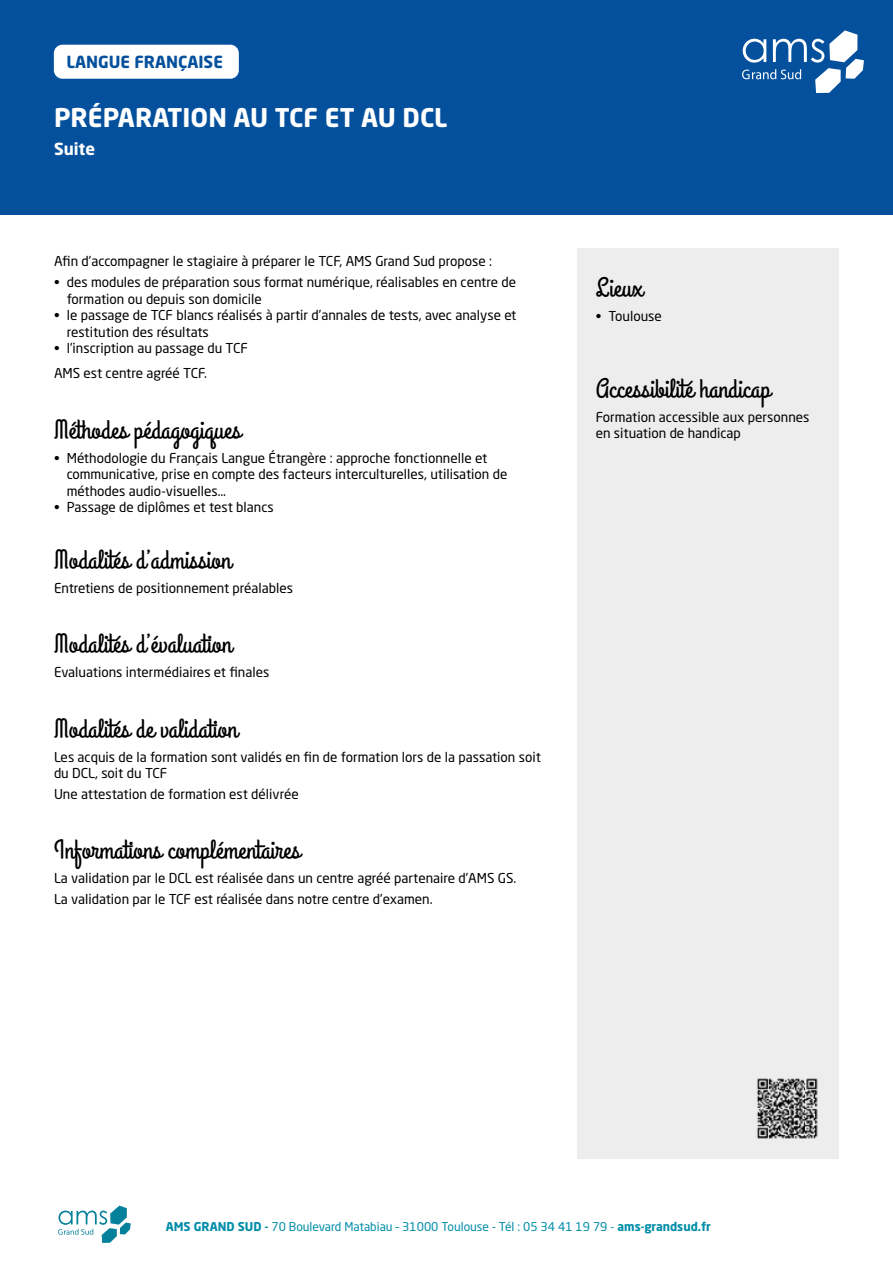
<style>
.page{position:relative;width:893px;height:1263px;background:#fff}
.page>*{position:absolute;margin:0;border:0;box-sizing:border-box;transform-origin:0 0}
.t1{font:27px "Grand Hotel";color:#000}
.t2{font:700 25.5px "Neo Sans W1 G";color:#fff}
.t3{font:700 16.5px "Neo Sans W1 G";color:#04509d}
.t4{font:700 16.5px "Neo Sans W1 G";color:#fff}
.t5{font:13.5px/16.5px "Neo Sans W1 G";color:#000}
.t6{font:12px "Neo Sans W1 G";color:#008da9}
.s1{font-weight:700}
</style>
<div class="page">
<svg style="left:58px;top:1205px;width:73px;height:38px"></svg>
<div style="left:0;top:0;width:893px;height:214px;background:#04509d"></div>
<svg style="left:742px;top:30px;width:122px;height:63px"></svg>
<div style="left:577px;top:249px;width:262px;height:910px;background:#ededed"></div>
<img style="left:757px;top:1078px;width:61px;height:61px">
<div style="left:54px;top:45px;width:185px;height:34px;background:#fff;border-radius:9px"></div>
<p class="t3" style="left:66px;top:51px;width:158px">LANGUE FRANÇAISE</p>
<h2 class="t2" style="left:54px;top:101px;width:395px">PRÉPARATION AU TCF ET AU DCL</h2>
<p class="t4" style="left:54px;top:138px;width:43px">Suite</p>
<p class="t5" style="left:54px;top:253px;width:440px">Afin d’accompagner le stagiaire à préparer le TCF, AMS Grand Sud propose :</p>
<p class="t5" style="left:67px;top:274px;width:451px;text-indent:-13px">• des modules de préparation sous format numérique, réalisables en centre de formation ou depuis son domicile</p>
<p class="t5" style="left:67px;top:307px;width:451px;text-indent:-13px">• le passage de TCF blancs réalisés à partir d’annales de tests, avec analyse et restitution des résultats</p>
<p class="t5" style="left:54px;top:335px;width:195px;line-height:25px">• l’inscription au passage du TCF<br>AMS est centre agréé TCF.</p>
<h1 class="t1" style="left:54px;top:412px;width:189px">Méthodes pédagogiques</h1>
<p class="t5" style="left:67px;top:449px;width:442px;text-indent:-13px">• Méthodologie du Français Langue Étrangère : approche fonctionnelle et communicative, prise en compte des facteurs interculturelles, utilisation de méthodes audio-visuelles…</p>
<p class="t5" style="left:54px;top:499px;width:221px">• Passage de diplômes et test blancs</p>
<h1 class="t1" style="left:54px;top:542px;width:179px">Modalités d’admission</h1>
<p class="t5" style="left:54px;top:579px;width:241px">Entretiens de positionnement préalables</p>
<h1 class="t1" style="left:54px;top:626px;width:179px">Modalités d’évaluation</h1>
<p class="t5" style="left:54px;top:664px;width:217px">Evaluations intermédiaires et finales</p>
<h1 class="t1" style="left:54px;top:711px;width:185px">Modalités de validation</h1>
<p class="t5" style="left:54px;top:748px;width:488px">Les acquis de la formation sont validés en fin de formation lors de la passation soit du DCL, soit du TCF</p>
<p class="t5" style="left:54px;top:785px;width:246px">Une attestation de formation est délivrée</p>
<h1 class="t1" style="left:54px;top:833px;width:248px">Informations complémentaires</h1>
<p class="t5" style="left:54px;top:868px;width:464px;line-height:20.7px">La validation par le DCL est réalisée dans un centre agréé partenaire d’AMS GS.<br>La validation par le TCF est réalisée dans notre centre d’examen.</p>
<h1 class="t1" style="left:596px;top:270px;width:49px">Lieux</h1>
<p class="t5" style="left:596px;top:307px;width:68px">• Toulouse</p>
<h1 class="t1" style="left:596px;top:371px;width:176px">Accessibilité handicap</h1>
<p class="t5" style="left:596px;top:408px;width:215px">Formation accessible aux personnes en situation de handicap</p>
<p class="t6" style="left:166px;top:1219px;width:547px"><span class="s1">AMS GRAND SUD -</span> 70 Boulevard Matabiau – 31000 Toulouse - Tél : 05 34 41 19 79 - <span class="s1">ams-grandsud.fr</span></p>
</div>
